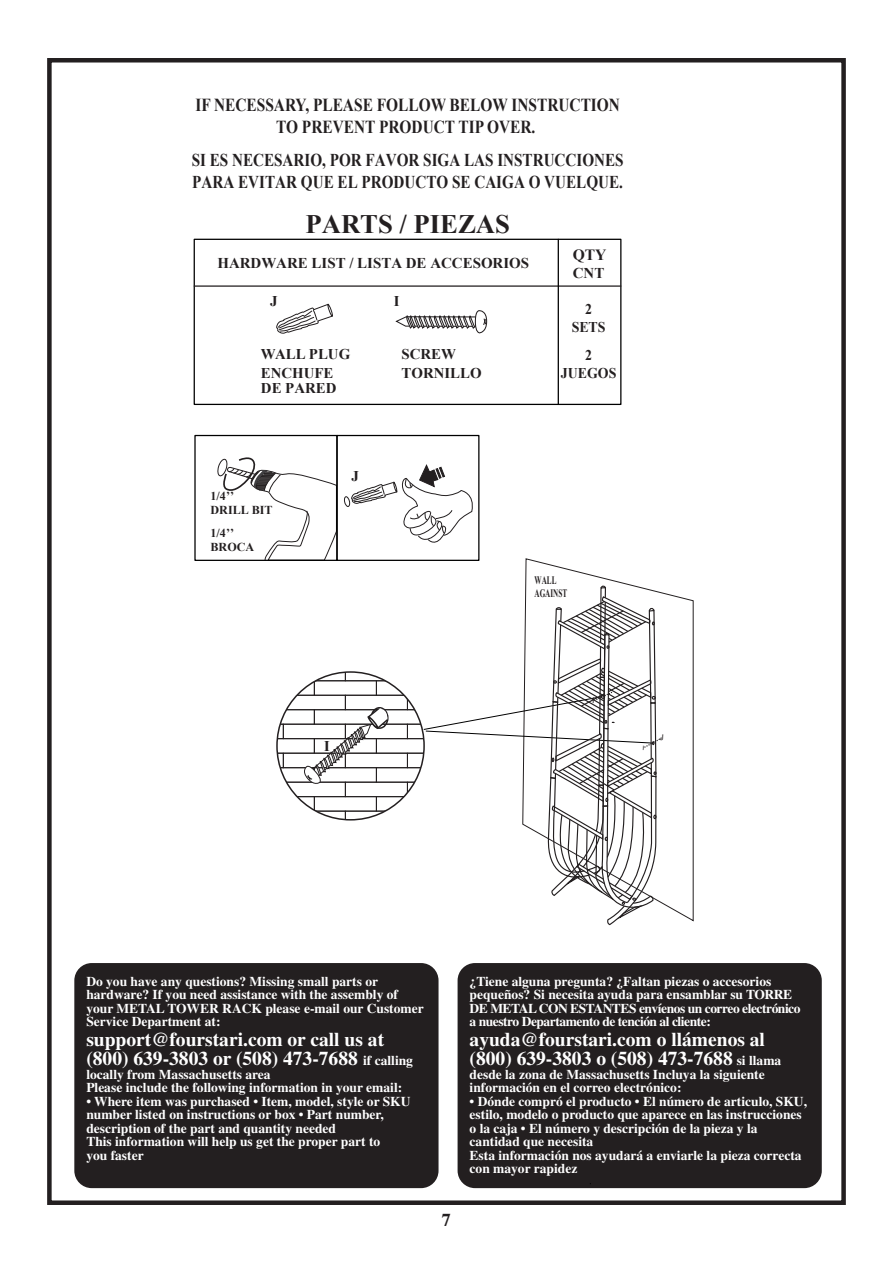
<style>
.page{position:relative;width:893px;height:1263px;background:#fff}
.page>*{position:absolute;margin:0;border:0;box-sizing:border-box;transform-origin:0 0}
.t1{font:700 26.7px "Times New Roman";color:#231f20}
.t2{font:700 19.5px/19.5px "Times";color:#fff}
.t3{font:700 18.3px/21.9px "Times New Roman";color:#231f20;text-align:center;scale:.84 1}
.t4{font:700 18px/21.6px "Times New Roman";color:#231f20;scale:.84 1}
.t5{font:700 18px "Times";color:#231f20}
.t6{font:700 15.6px "Times New Roman";color:#231f20}
.t7{font:700 15px "Times New Roman";color:#231f20}
.t8{font:700 14.85px/19.5px "Times New Roman";color:#231f20}
.t9{font:700 14.85px/17.9px "Times New Roman";color:#231f20;text-align:center;scale:.93 1}
.t10{font:700 13.5px/13.5px "Times";color:#fff}
.t11{font:700 13.5px/13.5px "Times";letter-spacing:-.035em;color:#fff}
.t12{font:700 12.15px/13.5px "Times New Roman";color:#231f20}
.t13{font:700 11.4px/13.6px "Times New Roman";color:#231f20;scale:.63 1}
.s1{font-size:13.5px}
</style>
<div class="page">
<div style="left:47px;top:58px;width:799px;height:1147px;border:4px solid #231f20"></div>
<div style="left:74px;top:963px;width:364px;height:225px;background:#231f20;border-radius:17px"></div>
<div style="left:458px;top:963px;width:364px;height:225px;background:#231f20;border-radius:17px"></div>
<svg style="left:525px;top:558px;width:169px;height:364px"></svg>
<div style="left:194px;top:239px;width:427px;height:166px;border:1px solid #000"></div>
<hr style="left:194px;top:285px;width:427px;height:2px;background:#231f20">
<hr style="left:558px;top:239px;width:1px;height:165px;background:#000">
<svg style="left:276px;top:303px;width:57px;height:31px"></svg>
<svg style="left:344px;top:465px;width:129px;height:78px"></svg>
<svg style="left:217px;top:457px;width:119px;height:102px"></svg>
<div style="left:194px;top:435px;width:144px;height:126px;border:1px solid #000"></div>
<div style="left:336px;top:435px;width:143px;height:126px;border:1px solid #000"></div>
<svg style="left:395px;top:310px;width:93px;height:24px"></svg>
<svg style="left:277px;top:585px;width:386px;height:341px"></svg>
<h3 class="t3" style="left:195px;top:93px;width:507px">IF NECESSARY, PLEASE FOLLOW BELOW INSTRUCTION<br>TO PREVENT PRODUCT TIP OVER.</h3>
<h3 class="t4" style="left:192px;top:149px;width:516px">SI ES NECESARIO, POR FAVOR SIGA LAS INSTRUCCIONES<br>PARA EVITAR QUE EL PRODUCTO SE CAIGA O VUELQUE.</h3>
<h1 class="t1" style="left:305px;top:206px;width:206px">PARTS / PIEZAS</h1>
<p class="t7" style="left:217px;top:253px;width:313px">HARDWARE LIST / LISTA DE ACCESORIOS</p>
<p class="t8" style="left:270px;top:291px;width:9px">J</p>
<p class="t8" style="left:394px;top:291px;width:7px">I</p>
<p class="t8" style="left:261px;top:344px;width:91px">WALL PLUG<br>ENCHUFE</p>
<p class="t8" style="left:261px;top:378px;width:77px">DE PARED</p>
<p class="t12" style="left:211px;top:489px;width:64px">1/4’’<br>DRILL BIT</p>
<p class="t12" style="left:211px;top:526px;width:45px">1/4’’<br>BROCA</p>
<p class="t8" style="left:352px;top:466px;width:9px">J</p>
<p class="t8" style="left:402px;top:344px;width:82px">SCREW<br>TORNILLO</p>
<p class="t6" style="left:573px;top:244px;width:35px">QTY</p>
<p class="t7" style="left:573px;top:263px;width:33px">CNT</p>
<p class="t9" style="left:572px;top:300px;width:38px">2<br>SETS</p>
<p class="t9" style="left:561px;top:346px;width:61px">2<br>JUEGOS</p>
<p class="t13" style="left:535px;top:573px;width:53px">WALL<br>AGAINST</p>
<p class="t10" style="left:86px;top:974px;width:339px">Do you have any questions? Missing small parts or hardware? If you need assistance with the assembly of your METAL TOWER RACK please e-mail our Customer Service Department at:</p>
<h2 class="t2" style="left:86px;top:1029px;width:328px">support@fourstari.com or call us at (800) 639-3803 or (508) 473-7688 <span class="s1">if calling</span></h2>
<p class="t10" style="left:86px;top:1067px;width:317px">locally from Massachusetts area<br>Please include the following information in your email:</p>
<p class="t10" style="left:86px;top:1094px;width:326px">• Where item was purchased • Item, model, style or SKU number listed on instructions or box • Part number, description of the part and quantity needed<br>This information will help us get the proper part to<br>you faster</p>
<h3 class="t5" style="left:442px;top:1209px;width:10px">7</h3>
<p class="t11" style="left:470px;top:974px;width:332px">¿Tiene alguna pregunta? ¿Faltan piezas o accesorios pequeños? Si necesita ayuda para ensamblar su TORRE DE METAL CON ESTANTES envíenos un correo electrónico a nuestro Departamento de tención al cliente:</p>
<h2 class="t2" style="left:470px;top:1029px;width:313px">ayuda@fourstari.com o llámenos al (800) 639-3803 o (508) 473-7688 <span class="s1">si llama</span></h2>
<p class="t10" style="left:470px;top:1067px;width:297px">desde la zona de Massachusetts Incluya la siguiente información en el correo electrónico:</p>
<p class="t10" style="left:470px;top:1094px;width:339px">• Dónde compró el producto • El número de articulo, SKU, estilo, modelo o producto que aparece en las instrucciones o la caja • El número y descripción de la pieza y la cantidad que necesita<br>Esta información nos ayudará a enviarle la pieza correcta con mayor rapidez</p>
</div>
